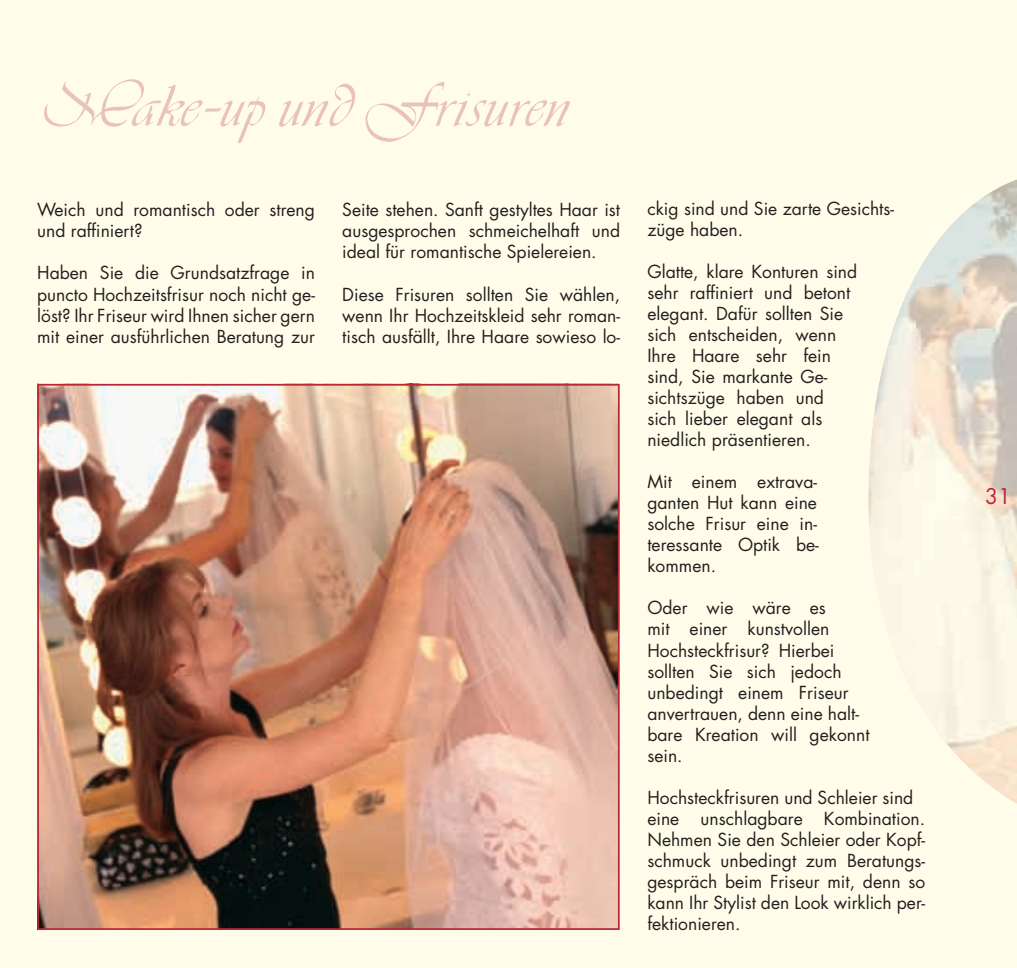
<style>
.page{position:relative;width:1017px;height:968px;background:#fff}
.page>*{position:absolute;margin:0;border:0;box-sizing:border-box;transform-origin:0 0}
.t1{font:59.5px "Vivaldi";color:#e9c3b7}
.t2{font:21px "Futura";color:#b82837}
.t3{font:17.5px/21px "Futura";color:#231f20}
</style>
<div class="page">
<div style="left:0;top:0;width:1017px;height:967px;background:#fffdea"></div>
<img style="left:915px;top:179px;width:102px;height:625px">
<img style="left:868px;top:277px;width:47px;height:251px">
<img style="left:40px;top:387px;width:577px;height:539px">
<div style="left:37px;top:384px;width:583px;height:545px;border:2px solid #b82837"></div>
<h1 class="t1" style="left:37px;top:84px;width:528px">Make-up und Frisuren</h1>
<p class="t3" style="left:37px;top:201px;width:279px">Weich und romantisch oder streng und raffiniert?</p>
<p class="t3" style="left:37px;top:264px;width:279px;text-align:justify">Haben Sie die Grundsatzfrage in puncto Hochzeitsfrisur noch nicht ge&shy;löst? Ihr Friseur wird Ihnen sicher gern mit einer ausführlichen Beratung zur</p>
<p class="t3" style="left:342px;top:201px;width:279px;text-align:justify">Seite stehen. Sanft gestyltes Haar ist ausgesprochen schmeichelhaft und ideal für romantische Spielereien.</p>
<p class="t3" style="left:342px;top:285px;width:279px;text-align:justify">Diese Frisuren sollten Sie wählen, wenn Ihr Hochzeitskleid sehr roman&shy;tisch ausfällt, Ihre Haare sowieso lo-</p>
<p class="t3" style="left:647px;top:200px;width:248px">ckig sind und Sie zarte Gesichts&shy;züge haben.</p>
<p class="t3" style="left:647px;top:263px;width:211px">Glatte, klare Konturen sind sehr raffiniert und betont elegant. Dafür sollten Sie sich entscheiden, wenn<br>Ihre Haare sehr fein sind, Sie markante Ge&shy;sichtszüge haben und sich lieber elegant als niedlich präsentieren.</p>
<p class="t3" style="left:647px;top:473px;width:173px;text-align:justify">Mit einem extrava&shy;ganten Hut kann eine solche Frisur eine in&shy;teressante Optik be&shy;kommen.</p>
<p class="t3" style="left:647px;top:599px;width:224px">Oder wie wäre es<br>mit einer kunstvollen<br>Hochsteckfrisur? Hierbei sollten Sie sich jedoch unbedingt einem Friseur anvertrauen, denn eine halt&shy;bare Kreation will gekonnt sein.</p>
<p class="t3" style="left:647px;top:788px;width:279px">Hochsteckfrisuren und Schleier sind eine unschlagbare Kombination.<br>Nehmen Sie den Schleier oder Kopf&shy;schmuck unbedingt zum Beratungs&shy;gespräch beim Friseur mit, denn so kann Ihr Stylist den Look wirklich per&shy;fektionieren.</p>
<p class="t2" style="left:985px;top:487px;width:27px">31</p>
</div>
